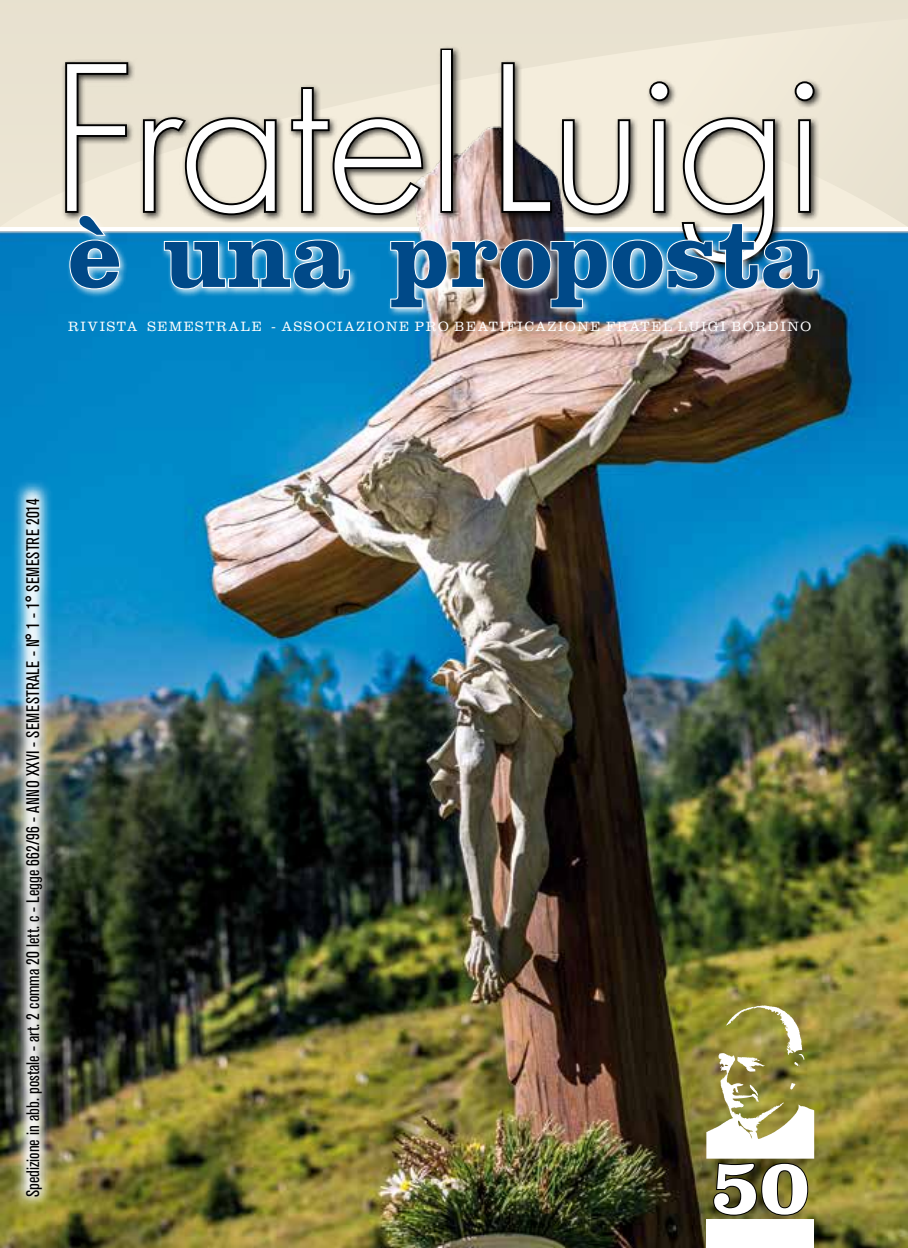
<style>
.page{position:relative;width:908px;height:1248px;background:#fff}
.page>*{position:absolute;margin:0;border:0;box-sizing:border-box;transform-origin:0 0}
.t1{font:300 220px "Function LH";letter-spacing:-.02em;color:#fff}
.t2{font:700 96px "Clarendon";color:#004988}
.t3{font:700 80px "Clarendon";color:#fff}
.t4{font:condensed 18px "Akzidenz Grotesk BE";color:#000}
.t5{font:300 14px "Clarendon";letter-spacing:.125em;color:#fff}
</style>
<div class="page">
<div style="left:0;top:0;width:907px;height:109px;background:#e8e1d0"></div>
<img style="left:0;top:109px;width:907px;height:1138px">
<svg style="left:12px;top:478px;width:41px;height:731px;background:#276270"></svg>
<img style="left:14px;top:487px;width:39px;height:720px">
<svg style="left:706px;top:1005px;width:107px;height:211px"></svg>
<div style="left:706px;top:1219px;width:107px;height:28px;background:#fff"></div>
<div style="left:61px;top:45px;width:761px;height:228px;background:#e9e2d0"></div>
<div style="left:440px;top:49px;width:13px;height:164px;border:4px solid #000"></div>
<div style="left:67px;top:212px;width:759px;height:105px;background:#fff;opacity:.75"></div>
<svg style="left:63px;top:60px;width:67px;height:230px"></svg>
<svg style="left:141px;top:60px;width:678px;height:249px"></svg>
<h1 class="t1" style="left:47px;top:20px;width:778px">Fratel Luigi</h1>
<h2 class="t2" style="left:68px;top:197px;width:752px">è una proposta</h2>
<p class="t5" style="left:68px;top:318px;width:139px">RIVISTA SEMESTRA</p>
<p class="t5" style="left:241px;top:318px;width:52px">LE - ASS</p>
<p class="t5" style="left:314px;top:318px;width:174px">OCIAZIONE PRO BEATI</p>
<p class="t5" style="left:506px;top:318px;width:112px">FICAZIONE FRAT</p>
<p class="t5" style="left:651px;top:318px;width:161px">EL LUIGI BORDINO</p>
<p class="t4" style="left:23px;top:1196px;width:700px;rotate:-90deg">Spedizione in abb. postale - art. 2 comma 20 lett. c - Legge 662/96 - ANNO XXvI - SEMESTRALE - N° 1 - 1° SEMESTRE 2014</p>
<h3 class="t3" style="left:711px;top:1138px;width:99px">50</h3>
</div>
